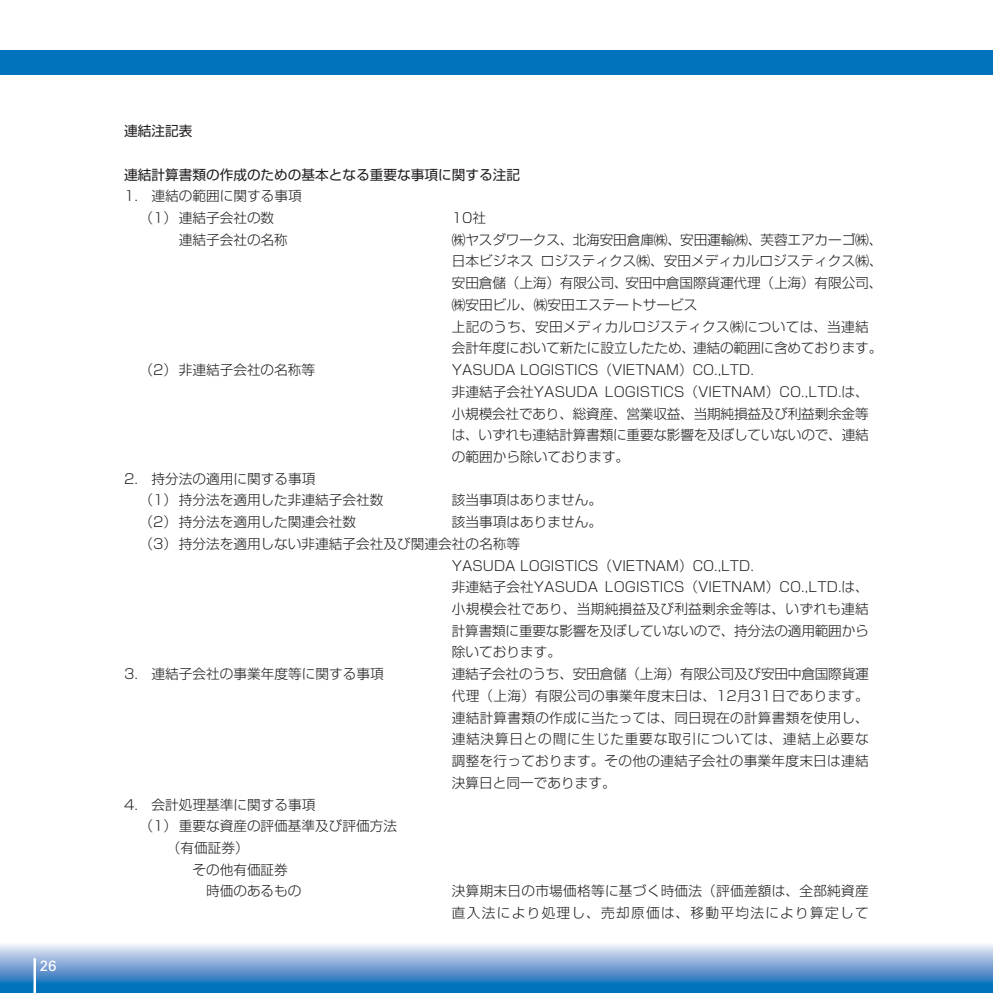
<style>
.page{position:relative;width:993px;height:993px;background:#fff}
.page>*{position:absolute;margin:0;border:0;box-sizing:border-box;transform-origin:0 0}
.t1{font:14.88px "Univers";color:#fff}
.t2{font:300 13.65px/21.7px "Shin Go Pr 5";color:#231f20}
.t3{font:300 13.65px/21.7px "Shin Go Pr 5";letter-spacing:.02em;color:#231f20}
.t4{font:13.65px "Shin Go Pr 5";color:#231f20}
</style>
<div class="page">
<div style="left:0;top:982px;width:992px;height:10px;background:#0073bc"></div>
<div style="left:0;top:943px;width:992px;height:40px;background:linear-gradient(to bottom,#f7f1f9,#2973be)"></div>
<hr style="left:33px;top:957px;width:3px;height:35px;background:#fff">
<div style="left:0;top:50px;width:992px;height:24px;background:#0073bc"></div>
<p class="t1" style="left:40px;top:956px;width:18px">26</p>
<p class="t4" style="left:124px;top:120px;width:70px">連結注記表</p>
<p class="t4" style="left:124px;top:163px;width:397px">連結計算書類の作成のための基本となる重要な事項に関する注記</p>
<p class="t2" style="left:140px;top:184px;width:164px;text-indent:-15px">1. 連結の範囲に関する事項（1）連結子会社の数</p>
<p class="t2" style="left:451px;top:206px;width:36px">10社</p>
<p class="t2" style="left:179px;top:227px;width:111px">連結子会社の名称</p>
<p class="t2" style="left:451px;top:227px;width:432px">㈱ヤスダワークス、北海安田倉庫㈱、安田運輸㈱、芙蓉エアカーゴ㈱、日本ビジネス ロジスティクス㈱、安田メディカルロジスティクス㈱、安田倉儲（上海）有限公司、安田中倉国際貨運代理（上海）有限公司、㈱安田ビル、㈱安田エステートサービス<br>上記のうち、安田メディカルロジスティクス㈱については、当連結会計年度において新たに設立したため、連結の範囲に含めております。</p>
<p class="t2" style="left:140px;top:357px;width:177px">（2）非連結子会社の名称等</p>
<p class="t2" style="left:451px;top:357px;width:418px">YASUDA LOGISTICS（VIETNAM）CO.,LTD.<br>非連結子会社YASUDA LOGISTICS（VIETNAM）CO.,LTD.は、小規模会社であり、総資産、営業収益、当期純損益及び利益剰余金等は、いずれも連結計算書類に重要な影響を及ぼしていないので、連結の範囲から除いております。</p>
<p class="t2" style="left:140px;top:466px;width:245px;text-indent:-15px">2. 持分法の適用に関する事項<br>（1）持分法を適用した非連結子会社数</p>
<p class="t2" style="left:451px;top:488px;width:152px">該当事項はありません。</p>
<p class="t2" style="left:140px;top:509px;width:218px">（2）持分法を適用した関連会社数</p>
<p class="t2" style="left:451px;top:509px;width:152px">該当事項はありません。</p>
<p class="t2" style="left:140px;top:531px;width:382px">（3）持分法を適用しない非連結子会社及び関連会社の名称等</p>
<p class="t2" style="left:451px;top:553px;width:303px">YASUDA LOGISTICS（VIETNAM）CO.,LTD.</p>
<p class="t2" style="left:451px;top:574px;width:418px">非連結子会社YASUDA LOGISTICS（VIETNAM）CO.,LTD.は、</p>
<p class="t3" style="left:451px;top:596px;width:418px">小規模会社であり、当期純損益及び利益剰余金等は、いずれも連結</p>
<p class="t2" style="left:451px;top:618px;width:418px">計算書類に重要な影響を及ぼしていないので、持分法の適用範囲から</p>
<p class="t2" style="left:451px;top:640px;width:111px">除いております。</p>
<p class="t2" style="left:124px;top:661px;width:261px">3. 連結子会社の事業年度等に関する事項</p>
<p class="t2" style="left:451px;top:661px;width:418px;text-align:justify">連結子会社のうち、安田倉儲（上海）有限公司及び安田中倉国際貨運代理（上海）有限公司の事業年度末日は、12月31日であります。連結計算書類の作成に当たっては、同日現在の計算書類を使用し、連結決算日との間に生じた重要な取引については、連結上必要な調整を行っております。その他の連結子会社の事業年度末日は連結決算日と同一であります。</p>
<p class="t2" style="left:124px;top:792px;width:193px">4. 会計処理基準に関する事項</p>
<p class="t2" style="left:140px;top:813px;width:259px">（1）重要な資産の評価基準及び評価方法</p>
<p class="t2" style="left:146px;top:835px;width:104px">　　（有価証券）</p>
<p class="t2" style="left:179px;top:857px;width:111px">　その他有価証券</p>
<p class="t2" style="left:179px;top:878px;width:124px">　　時価のあるもの</p>
<p class="t3" style="left:451px;top:878px;width:418px">決算期末日の市場価格等に基づく時価法（評価差額は、全部純資産直入法により処理し、売却原価は、移動平均法により算定して</p>
</div>
